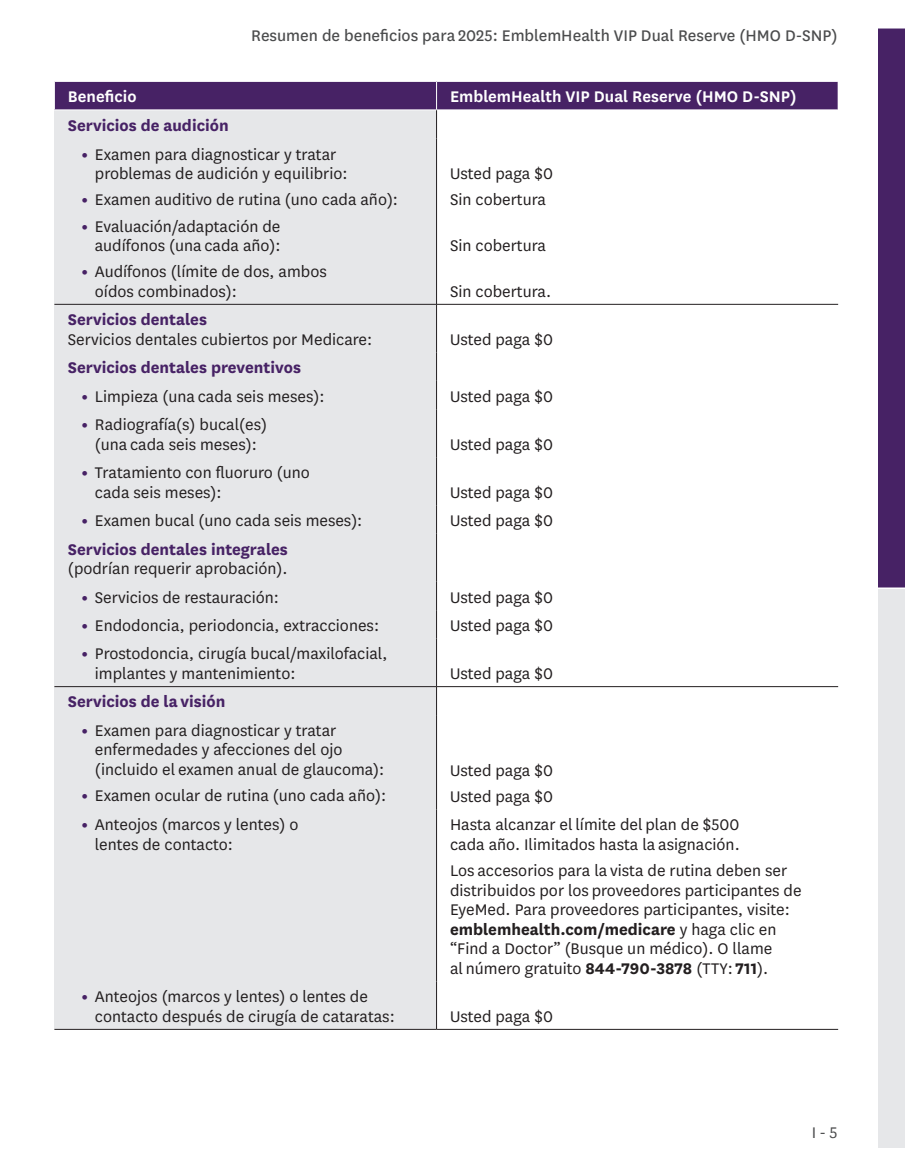
<style>
.page{position:relative;width:905px;height:1175px;background:#fff}
.page>*{position:absolute;margin:0;border:0;box-sizing:border-box;transform-origin:0 0}
.t1{font:18px/19.5px "National";color:#231f20}
.t2{font:700 18px "National";color:#472265}
.t3{font:18px "National";color:#4b4c4d}
.t4{font:600 18px "National";color:#fff}
.t5{font:18px "National";color:#4b4c4d}
.s1{font-weight:800;color:#472265}
.s2{font-weight:700}
</style>
<div class="page">
<div style="left:878px;top:28px;width:26px;height:560px;background:#472265"></div>
<div style="left:878px;top:588px;width:26px;height:560px;background:#e6e7e9"></div>
<hr style="left:878px;top:587px;width:26px;height:2px;background:#fff">
<div style="left:54px;top:81px;width:382px;height:29px;background:#472265"></div>
<div style="left:436px;top:81px;width:402px;height:29px;background:#472265"></div>
<div style="left:54px;top:110px;width:382px;height:28px;background:#e6e7e9"></div>
<div style="left:54px;top:138px;width:382px;height:166px;background:#e6e7e9"></div>
<div style="left:54px;top:304px;width:382px;height:48px;background:#e6e7e9"></div>
<div style="left:54px;top:352px;width:382px;height:29px;background:#e6e7e9"></div>
<div style="left:54px;top:381px;width:382px;height:28px;background:#e6e7e9"></div>
<div style="left:54px;top:409px;width:382px;height:48px;background:#e6e7e9"></div>
<div style="left:54px;top:457px;width:382px;height:48px;background:#e6e7e9"></div>
<div style="left:54px;top:505px;width:382px;height:28px;background:#e6e7e9"></div>
<div style="left:54px;top:533px;width:382px;height:48px;background:#e6e7e9"></div>
<div style="left:54px;top:581px;width:382px;height:29px;background:#e6e7e9"></div>
<div style="left:54px;top:610px;width:382px;height:28px;background:#e6e7e9"></div>
<div style="left:54px;top:638px;width:382px;height:48px;background:#e6e7e9"></div>
<div style="left:54px;top:686px;width:382px;height:29px;background:#e6e7e9"></div>
<div style="left:54px;top:715px;width:382px;height:94px;background:#e6e7e9"></div>
<div style="left:54px;top:809px;width:382px;height:172px;background:#e6e7e9"></div>
<div style="left:54px;top:981px;width:382px;height:48px;background:#e6e7e9"></div>
<hr style="left:54px;top:81px;width:382px;height:1px;background:#fff">
<svg style="left:54px;top:82px;width:1px;height:27px"></svg>
<hr style="left:436px;top:81px;width:402px;height:1px;background:#fff">
<svg style="left:837px;top:82px;width:1px;height:27px"></svg>
<hr style="left:54px;top:109px;width:382px;height:1px;background:#fff">
<hr style="left:436px;top:109px;width:402px;height:1px;background:#fff">
<hr style="left:54px;top:1029px;width:382px;height:1px;background:#231f20">
<hr style="left:436px;top:1029px;width:402px;height:1px;background:#231f20">
<hr style="left:54px;top:686px;width:382px;height:1px;background:#231f20">
<hr style="left:436px;top:686px;width:402px;height:1px;background:#231f20">
<hr style="left:436px;top:304px;width:1px;height:48px;background:#231f20">
<svg style="left:436px;top:352px;width:1px;height:57px"></svg>
<hr style="left:436px;top:409px;width:1px;height:48px;background:#231f20">
<hr style="left:436px;top:457px;width:1px;height:48px;background:#231f20">
<svg style="left:436px;top:505px;width:1px;height:28px"></svg>
<hr style="left:436px;top:533px;width:1px;height:48px;background:#231f20">
<svg style="left:436px;top:581px;width:1px;height:57px"></svg>
<hr style="left:436px;top:638px;width:1px;height:48px;background:#231f20">
<hr style="left:54px;top:304px;width:382px;height:1px;background:#231f20">
<hr style="left:436px;top:304px;width:402px;height:1px;background:#231f20">
<hr style="left:436px;top:138px;width:1px;height:166px;background:#231f20">
<svg style="left:436px;top:687px;width:1px;height:28px"></svg>
<hr style="left:436px;top:715px;width:1px;height:94px;background:#231f20">
<hr style="left:436px;top:809px;width:1px;height:172px;background:#231f20">
<hr style="left:436px;top:981px;width:1px;height:48px;background:#231f20">
<svg style="left:436px;top:82px;width:1px;height:56px"></svg>
<p class="t3" style="left:251px;top:24px;width:587px">Resumen de beneficios para 2025: EmblemHealth VIP Dual Reserve (HMO D-SNP)</p>
<p class="t4" style="left:68px;top:84px;width:70px">Beneficio</p>
<p class="t4" style="left:450px;top:84px;width:348px">EmblemHealth VIP Dual Reserve (HMO D-SNP)</p>
<p class="t2" style="left:68px;top:113px;width:162px">Servicios de audición</p>
<p class="t1" style="left:95px;top:143px;width:254px;text-indent:-14px"><span class="s1">•</span> Examen para diagnosticar y tratar problemas de audición y equilibrio:</p>
<p class="t1" style="left:81px;top:189px;width:318px"><span class="s1">•</span> Examen auditivo de rutina (uno cada año):</p>
<p class="t1" style="left:81px;top:215px;width:201px;text-align:right"><span class="s1">•</span> Evaluación/adaptación de audífonos (una cada año):</p>
<p class="t1" style="left:95px;top:261px;width:233px;text-indent:-14px"><span class="s1">•</span> Audífonos (límite de dos, ambos oídos combinados):</p>
<p class="t1" style="left:450px;top:163px;width:104px">Usted paga $0</p>
<p class="t1" style="left:450px;top:189px;width:98px">Sin cobertura</p>
<p class="t1" style="left:450px;top:235px;width:98px">Sin cobertura</p>
<p class="t1" style="left:450px;top:281px;width:103px">Sin cobertura.</p>
<p class="t2" style="left:68px;top:307px;width:141px">Servicios dentales</p>
<p class="t1" style="left:68px;top:329px;width:306px">Servicios dentales cubiertos por Medicare:</p>
<p class="t2" style="left:68px;top:355px;width:235px">Servicios dentales preventivos</p>
<p class="t1" style="left:81px;top:385px;width:244px"><span class="s1">•</span> Limpieza (una cada seis meses):</p>
<p class="t1" style="left:81px;top:414px;width:187px;text-align:center"><span class="s1">•</span> Radiografía(s) bucal(es) (una cada seis meses):</p>
<p class="t1" style="left:95px;top:462px;width:216px;text-indent:-14px"><span class="s1">•</span> Tratamiento con fluoruro (uno cada seis meses):</p>
<p class="t1" style="left:81px;top:510px;width:282px"><span class="s1">•</span> Examen bucal (uno cada seis meses):</p>
<p class="t2" style="left:68px;top:536px;width:221px">Servicios dentales integrales</p>
<p class="t1" style="left:68px;top:558px;width:221px">(podrían requerir aprobación).</p>
<p class="t1" style="left:81px;top:586px;width:199px"><span class="s1">•</span> Servicios de restauración:</p>
<p class="t1" style="left:81px;top:615px;width:299px"><span class="s1">•</span> Endodoncia, periodoncia, extracciones:</p>
<p class="t1" style="left:95px;top:643px;width:294px;text-indent:-14px"><span class="s1">•</span> Prostodoncia, cirugía bucal/maxilofacial, implantes y mantenimiento:</p>
<p class="t2" style="left:68px;top:689px;width:159px">Servicios de la visión</p>
<p class="t1" style="left:95px;top:720px;width:291px;text-indent:-14px"><span class="s1">•</span> Examen para diagnosticar y tratar enfermedades y afecciones del ojo (incluido el examen anual de glaucoma):</p>
<p class="t1" style="left:81px;top:785px;width:306px"><span class="s1">•</span> Examen ocular de rutina (uno cada año):</p>
<p class="t1" style="left:95px;top:814px;width:205px;text-indent:-14px"><span class="s1">•</span> Anteojos (marcos y lentes) o lentes de contacto:</p>
<p class="t1" style="left:95px;top:986px;width:301px;text-indent:-14px"><span class="s1">•</span> Anteojos (marcos y lentes) o lentes de contacto después de cirugía de cataratas:</p>
<p class="t1" style="left:450px;top:329px;width:104px">Usted paga $0</p>
<p class="t1" style="left:450px;top:385px;width:104px">Usted paga $0</p>
<p class="t1" style="left:450px;top:433px;width:104px">Usted paga $0</p>
<p class="t1" style="left:450px;top:481px;width:104px">Usted paga $0</p>
<p class="t1" style="left:450px;top:510px;width:104px">Usted paga $0</p>
<p class="t1" style="left:450px;top:586px;width:104px">Usted paga $0</p>
<p class="t1" style="left:450px;top:615px;width:104px">Usted paga $0</p>
<p class="t1" style="left:450px;top:663px;width:104px">Usted paga $0</p>
<p class="t1" style="left:450px;top:759px;width:104px">Usted paga $0</p>
<p class="t1" style="left:450px;top:786px;width:104px">Usted paga $0</p>
<p class="t1" style="left:450px;top:814px;width:291px">Hasta alcanzar el límite del plan de $500 cada año. Ilimitados hasta la asignación.</p>
<p class="t1" style="left:450px;top:860px;width:353px">Los accesorios para la vista de rutina deben ser distribuidos por los proveedores participantes de EyeMed. Para proveedores participantes, visite: <span class="s2">emblemhealth.com/medicare</span> y haga clic en “Find a Doctor” (Busque un médico). O llame<br>al número gratuito <span class="s2">844-790-3878</span> (TTY: <span class="s2">711</span>).</p>
<p class="t1" style="left:450px;top:1005px;width:104px">Usted paga $0</p>
<p class="t5" style="left:811px;top:1121px;width:27px">I - 5</p>
</div>
